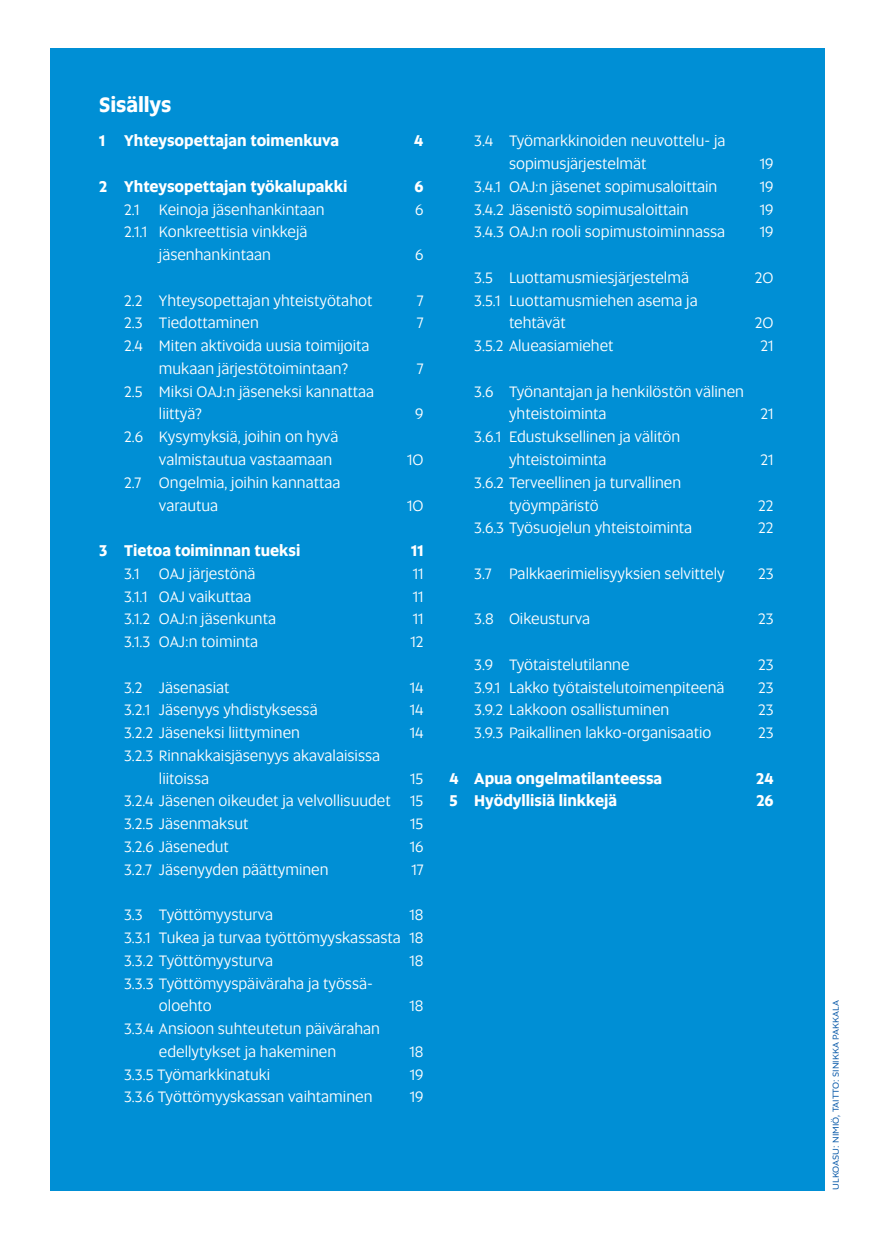
<style>
.page{position:relative;width:874px;height:1241px;background:#fff}
.page>*{position:absolute;margin:0;border:0;box-sizing:border-box;transform-origin:0 0}
.otsikko__h2{font:700 21px "Altis";letter-spacing:-.005em;color:#fff}
.sisällysluettelo_1_t{font:15.75px/22.8px "Altis";color:#fff}
.sisällysluettelo_1_t-2{font:700 15.75px "Altis";color:#fff}
.kuvaajan_nimi{font:10.5px "Altis";color:#0154a6}
</style>
<div class="page">
<div style="left:50px;top:48px;width:774px;height:1143px;background:#008fd5"></div>
<p class="otsikko__h2" style="left:99px;top:89px;width:74px">Sisällys</p>
<p class="sisällysluettelo_1_t-2" style="left:99px;top:129px;width:241px">1 Yhteysopettajan toimenkuva</p>
<p class="sisällysluettelo_1_t-2" style="left:414px;top:129px;width:11px">4</p>
<p class="sisällysluettelo_1_t-2" style="left:99px;top:174px;width:249px">2 Yhteysopettajan työkalupakki</p>
<p class="sisällysluettelo_1_t-2" style="left:414px;top:174px;width:11px">6</p>
<p class="sisällysluettelo_1_t" style="left:124px;top:197px;width:202px">2.1 Keinoja jäsenhankintaan</p>
<p class="sisällysluettelo_1_t" style="left:415px;top:197px;width:10px">6</p>
<p class="sisällysluettelo_1_t" style="left:124px;top:220px;width:185px;text-align:center">2.1.1 Konkreettisia vinkkejä jäsenhankintaan</p>
<p class="sisällysluettelo_1_t" style="left:415px;top:243px;width:10px">6</p>
<p class="sisällysluettelo_1_t" style="left:124px;top:288px;width:250px">2.2 Yhteysopettajan yhteistyötahot</p>
<p class="sisällysluettelo_1_t" style="left:416px;top:288px;width:8px">7</p>
<p class="sisällysluettelo_1_t" style="left:124px;top:311px;width:136px">2.3 Tiedottaminen</p>
<p class="sisällysluettelo_1_t" style="left:416px;top:311px;width:8px">7</p>
<p class="sisällysluettelo_1_t" style="left:159px;top:334px;width:212px;text-indent:-35px">2.4 Miten aktivoida uusia toimijoita mukaan järjestötoimintaan?</p>
<p class="sisällysluettelo_1_t" style="left:416px;top:356px;width:8px">7</p>
<p class="sisällysluettelo_1_t" style="left:159px;top:379px;width:217px;text-indent:-35px">2.5 Miksi OAJ:n jäseneksi kannattaa liittyä?</p>
<p class="sisällysluettelo_1_t" style="left:415px;top:402px;width:10px">9</p>
<p class="sisällysluettelo_1_t" style="left:124px;top:425px;width:216px">2.6 Kysymyksiä, joihin on hyvä</p>
<p class="sisällysluettelo_1_t" style="left:159px;top:447px;width:175px">valmistautua vastaamaan</p>
<p class="sisällysluettelo_1_t" style="left:407px;top:447px;width:18px">10</p>
<p class="sisällysluettelo_1_t" style="left:159px;top:470px;width:183px;text-indent:-35px">2.7 Ongelmia, joihin kannattaa varautua</p>
<p class="sisällysluettelo_1_t" style="left:407px;top:493px;width:18px">10</p>
<p class="sisällysluettelo_1_t-2" style="left:99px;top:538px;width:202px">3 Tietoa toiminnan tueksi</p>
<p class="sisällysluettelo_1_t-2" style="left:411px;top:538px;width:14px">11</p>
<p class="sisällysluettelo_1_t" style="left:124px;top:561px;width:133px">3.1 OAJ järjestönä</p>
<p class="sisällysluettelo_1_t" style="left:412px;top:561px;width:12px">11</p>
<p class="sisällysluettelo_1_t" style="left:124px;top:584px;width:129px">3.1.1 OAJ vaikuttaa</p>
<p class="sisällysluettelo_1_t" style="left:412px;top:584px;width:12px">11</p>
<p class="sisällysluettelo_1_t" style="left:124px;top:607px;width:153px">3.1.2 OAJ:n jäsenkunta</p>
<p class="sisällysluettelo_1_t" style="left:412px;top:607px;width:12px">11</p>
<p class="sisällysluettelo_1_t" style="left:124px;top:629px;width:136px">3.1.3 OAJ:n toiminta</p>
<p class="sisällysluettelo_1_t" style="left:410px;top:629px;width:14px">12</p>
<p class="sisällysluettelo_1_t" style="left:124px;top:675px;width:107px">3.2 Jäsenasiat</p>
<p class="sisällysluettelo_1_t" style="left:409px;top:675px;width:15px">14</p>
<p class="sisällysluettelo_1_t" style="left:124px;top:698px;width:195px">3.2.1 Jäsenyys yhdistyksessä</p>
<p class="sisällysluettelo_1_t" style="left:409px;top:698px;width:15px">14</p>
<p class="sisällysluettelo_1_t" style="left:124px;top:720px;width:177px">3.2.2 Jäseneksi liittyminen</p>
<p class="sisällysluettelo_1_t" style="left:409px;top:720px;width:15px">14</p>
<p class="sisällysluettelo_1_t" style="left:159px;top:743px;width:223px;text-indent:-35px">3.2.3 Rinnakkaisjäsenyys akavalaisissa liitoissa</p>
<p class="sisällysluettelo_1_t" style="left:410px;top:766px;width:15px">15</p>
<p class="sisällysluettelo_1_t" style="left:124px;top:789px;width:300px">3.2.4 Jäsenen oikeudet ja velvollisuudet 15</p>
<p class="sisällysluettelo_1_t" style="left:124px;top:811px;width:126px">3.2.5 Jäsenmaksut</p>
<p class="sisällysluettelo_1_t" style="left:410px;top:811px;width:15px">15</p>
<p class="sisällysluettelo_1_t" style="left:124px;top:834px;width:106px">3.2.6 Jäsenedut</p>
<p class="sisällysluettelo_1_t" style="left:409px;top:834px;width:15px">16</p>
<p class="sisällysluettelo_1_t" style="left:124px;top:857px;width:206px">3.2.7 Jäsenyyden päättyminen</p>
<p class="sisällysluettelo_1_t" style="left:411px;top:857px;width:13px">17</p>
<p class="sisällysluettelo_1_t" style="left:124px;top:902px;width:151px">3.3 Työttömyysturva</p>
<p class="sisällysluettelo_1_t" style="left:409px;top:902px;width:16px">18</p>
<p class="sisällysluettelo_1_t" style="left:124px;top:925px;width:300px">3.3.1 Tukea ja turvaa työttömyyskassasta 18</p>
<p class="sisällysluettelo_1_t" style="left:124px;top:948px;width:151px">3.3.2 Työttömyysturva</p>
<p class="sisällysluettelo_1_t" style="left:409px;top:948px;width:16px">18</p>
<p class="sisällysluettelo_1_t" style="left:159px;top:971px;width:215px;text-indent:-35px">3.3.3 Työttömyyspäiväraha ja työssä&shy;oloehto</p>
<p class="sisällysluettelo_1_t" style="left:409px;top:993px;width:16px">18</p>
<p class="sisällysluettelo_1_t" style="left:124px;top:1016px;width:257px;text-align:center">3.3.4 Ansioon suhteutetun päivärahan edellytykset ja hakeminen</p>
<p class="sisällysluettelo_1_t" style="left:409px;top:1039px;width:16px">18</p>
<p class="sisällysluettelo_1_t" style="left:124px;top:1062px;width:148px">3.3.5 Työmarkkinatuki</p>
<p class="sisällysluettelo_1_t" style="left:409px;top:1062px;width:15px">19</p>
<p class="sisällysluettelo_1_t" style="left:124px;top:1084px;width:250px">3.3.6 Työttömyyskassan vaihtaminen</p>
<p class="sisällysluettelo_1_t" style="left:409px;top:1084px;width:15px">19</p>
<p class="sisällysluettelo_1_t" style="left:508px;top:129px;width:218px;text-indent:-35px">3.4 Työmarkkinoiden neuvottelu- ja sopimusjärjestelmät</p>
<p class="sisällysluettelo_1_t" style="left:759px;top:152px;width:15px">19</p>
<p class="sisällysluettelo_1_t" style="left:474px;top:174px;width:244px">3.4.1 OAJ:n jäsenet sopimusaloittain</p>
<p class="sisällysluettelo_1_t" style="left:759px;top:174px;width:15px">19</p>
<p class="sisällysluettelo_1_t" style="left:474px;top:197px;width:216px">3.4.2 Jäsenistö sopimusaloittain</p>
<p class="sisällysluettelo_1_t" style="left:759px;top:197px;width:15px">19</p>
<p class="sisällysluettelo_1_t" style="left:474px;top:220px;width:252px">3.4.3 OAJ:n rooli sopimustoiminnassa</p>
<p class="sisällysluettelo_1_t" style="left:759px;top:220px;width:15px">19</p>
<p class="sisällysluettelo_1_t" style="left:474px;top:265px;width:216px">3.5 Luottamusmiesjärjestelmä</p>
<p class="sisällysluettelo_1_t" style="left:754px;top:265px;width:20px">20</p>
<p class="sisällysluettelo_1_t" style="left:508px;top:288px;width:190px;text-indent:-35px">3.5.1 Luottamusmiehen asema ja tehtävät</p>
<p class="sisällysluettelo_1_t" style="left:754px;top:311px;width:20px">20</p>
<p class="sisällysluettelo_1_t" style="left:474px;top:334px;width:141px">3.5.2 Alueasiamiehet</p>
<p class="sisällysluettelo_1_t" style="left:760px;top:334px;width:14px">21</p>
<p class="sisällysluettelo_1_t" style="left:508px;top:379px;width:236px;text-indent:-35px">3.6 Työnantajan ja henkilöstön välinen yhteistoiminta</p>
<p class="sisällysluettelo_1_t" style="left:760px;top:402px;width:14px">21</p>
<p class="sisällysluettelo_1_t" style="left:508px;top:425px;width:173px;text-indent:-35px">3.6.1 Edustuksellinen ja välitön yhteistoiminta</p>
<p class="sisällysluettelo_1_t" style="left:508px;top:470px;width:174px;text-indent:-35px">3.6.2 Terveellinen ja turvallinen työympäristö</p>
<p class="sisällysluettelo_1_t" style="left:760px;top:447px;width:14px">21</p>
<p class="sisällysluettelo_1_t" style="left:757px;top:493px;width:17px">22</p>
<p class="sisällysluettelo_1_t" style="left:474px;top:516px;width:219px">3.6.3 Työsuojelun yhteistoiminta</p>
<p class="sisällysluettelo_1_t" style="left:757px;top:516px;width:17px">22</p>
<p class="sisällysluettelo_1_t" style="left:474px;top:561px;width:252px">3.7 Palkkaerimielisyyksien selvittely</p>
<p class="sisällysluettelo_1_t" style="left:757px;top:561px;width:17px">23</p>
<p class="sisällysluettelo_1_t" style="left:474px;top:607px;width:117px">3.8 Oikeusturva</p>
<p class="sisällysluettelo_1_t" style="left:757px;top:607px;width:17px">23</p>
<p class="sisällysluettelo_1_t" style="left:474px;top:652px;width:157px">3.9 Työtaistelutilanne</p>
<p class="sisällysluettelo_1_t" style="left:757px;top:652px;width:17px">23</p>
<p class="sisällysluettelo_1_t" style="left:474px;top:675px;width:252px">3.9.1 Lakko työtaistelutoimenpiteenä</p>
<p class="sisällysluettelo_1_t" style="left:757px;top:675px;width:17px">23</p>
<p class="sisällysluettelo_1_t" style="left:474px;top:698px;width:196px">3.9.2 Lakkoon osallistuminen</p>
<p class="sisällysluettelo_1_t" style="left:757px;top:698px;width:17px">23</p>
<p class="sisällysluettelo_1_t" style="left:474px;top:720px;width:238px">3.9.3 Paikallinen lakko-organisaatio</p>
<p class="sisällysluettelo_1_t" style="left:757px;top:720px;width:17px">23</p>
<p class="sisällysluettelo_1_t-2" style="left:449px;top:766px;width:214px">4 Apua ongelmatilanteessa</p>
<p class="sisällysluettelo_1_t-2" style="left:755px;top:766px;width:19px">24</p>
<p class="sisällysluettelo_1_t-2" style="left:449px;top:789px;width:169px">5 Hyödyllisiä linkkejä</p>
<p class="sisällysluettelo_1_t-2" style="left:756px;top:789px;width:19px">26</p>
<p class="kuvaajan_nimi" style="left:827px;top:1189px;width:191px;rotate:-90deg">Ulkoasu: Nimiö, taitto: sinikka pakkala</p>
</div>
